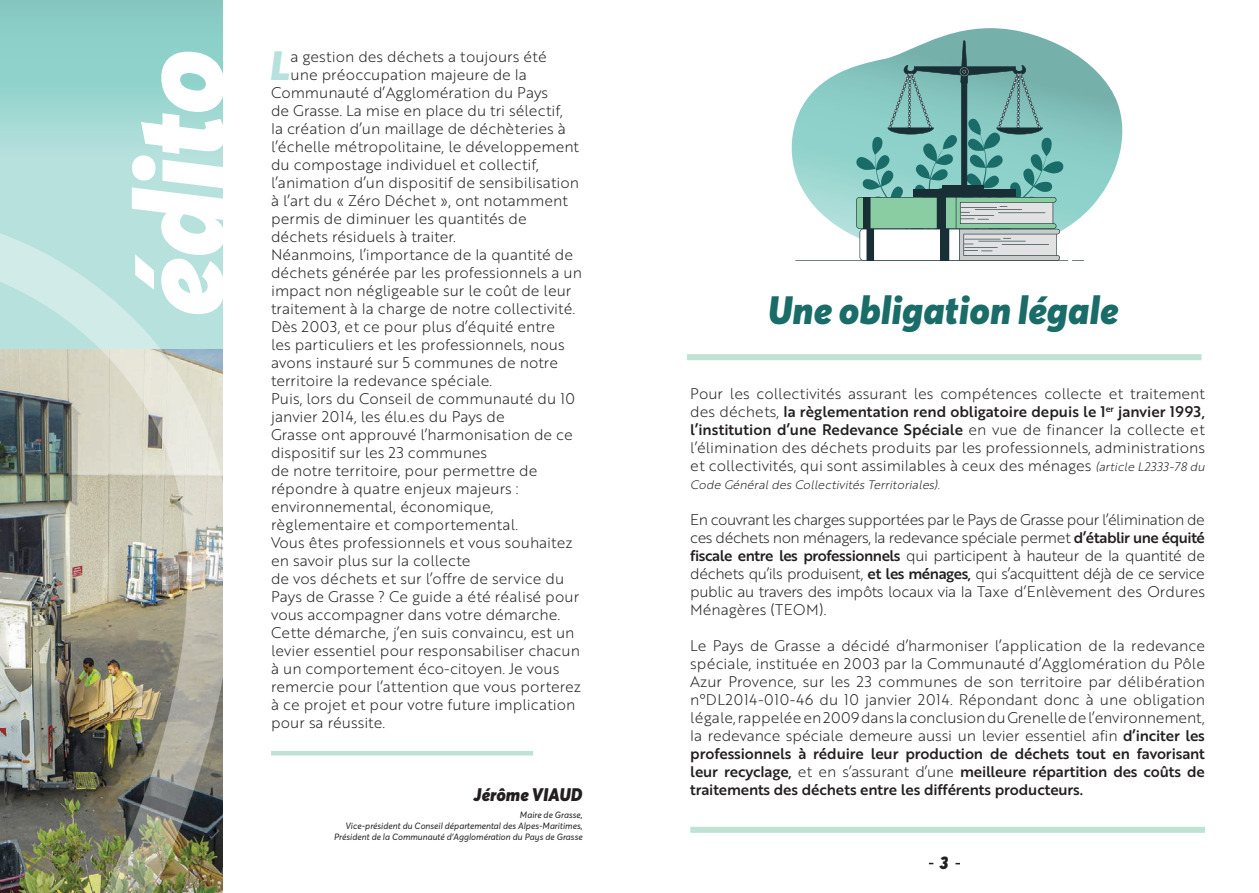
<style>
.page{position:relative;width:1259px;height:893px;background:#fff}
.page>*{position:absolute;margin:0;border:0;box-sizing:border-box;transform-origin:0 0}
.t1{font:italic 900 124.35px "Averta";color:#fff}
.t2{font:italic 900 40.35px "Averta";color:#b7e1dd}
.t3{font:italic 900 39px "Averta";color:#196c68}
.t4{font:italic 900 18px "Averta";color:#231f20}
.t5{font:15px/18px "Brother 1816 Light";color:#231f20;text-align:justify}
.t6{font:15px/18px "Brother 1816 Medium";color:#231f20}
.t7{font:italic 12px "Brother 1816 Light";color:#231f20}
.t8{font:italic 9px/10.8px "Averta";color:#231f20;text-align:right}
.s1{font-family:"Brother 1816 Light"}
.s2{font-style:italic;font-size:12px}
.s3{font-family:"Brother 1816 Medium"}
</style>
<div class="page">
<div style="left:0;top:0;width:223px;height:349px;background:#8dd0c9"></div>
<hr style="left:271px;top:751px;width:262px;height:4px;background:#bee2d3">
<svg style="left:791px;top:28px;width:332px;height:233px"></svg>
<svg style="left:795px;top:40px;width:289px;height:221px"></svg>
<div style="left:687px;top:354px;width:514px;height:6px;background:#bee2d3"></div>
<div style="left:690px;top:827px;width:515px;height:6px;background:#bee2d3"></div>
<img style="left:0;top:92px;width:372px;height:801px">
<h1 class="t1" style="left:99px;top:317px;width:269px;rotate:-90deg">édito</h1>
<h2 class="t2" style="left:270px;top:40px;width:22px">L</h2>
<p class="t5" style="left:290px;top:47px;width:258px">a gestion des déchets a toujours été</p>
<p class="t5" style="left:290px;top:65px;width:238px">une préoccupation majeure de la</p>
<p class="t5" style="left:271px;top:83px;width:279px">Communauté d’Agglomération du Pays</p>
<p class="t5" style="left:271px;top:101px;width:293px">de Grasse. La mise en place du tri sélectif,</p>
<p class="t5" style="left:271px;top:119px;width:296px">la création d’un maillage de déchèteries à</p>
<p class="t5" style="left:271px;top:137px;width:309px">l’échelle métropolitaine, le développement</p>
<p class="t5" style="left:271px;top:155px;width:269px">du compostage individuel et collectif,</p>
<p class="t5" style="left:271px;top:173px;width:309px">l’animation d’un dispositif de sensibilisation</p>
<p class="t5" style="left:271px;top:191px;width:298px">à l’art du « Zéro Déchet », ont notamment</p>
<p class="t5" style="left:271px;top:209px;width:257px">permis de diminuer les quantités de</p>
<p class="t5" style="left:271px;top:227px;width:186px">déchets résiduels à traiter.</p>
<p class="t5" style="left:271px;top:245px;width:304px">Néanmoins, l’importance de la quantité de</p>
<p class="t5" style="left:271px;top:263px;width:312px">déchets générée par les professionnels a un</p>
<p class="t5" style="left:271px;top:281px;width:302px">impact non négligeable sur le coût de leur</p>
<p class="t5" style="left:271px;top:299px;width:305px">traitement à la charge de notre collectivité.</p>
<p class="t5" style="left:271px;top:317px;width:285px">Dès 2003, et ce pour plus d’équité entre</p>
<p class="t5" style="left:271px;top:335px;width:295px">les particuliers et les professionnels, nous</p>
<p class="t5" style="left:271px;top:353px;width:288px">avons instauré sur 5 communes de notre</p>
<p class="t5" style="left:271px;top:371px;width:223px">territoire la redevance spéciale.</p>
<p class="t5" style="left:271px;top:389px;width:305px">Puis, lors du Conseil de communauté du 10</p>
<p class="t5" style="left:271px;top:407px;width:235px">janvier 2014, les élu.es du Pays de</p>
<p class="t5" style="left:271px;top:425px;width:303px">Grasse ont approuvé l’harmonisation de ce</p>
<p class="t5" style="left:271px;top:443px;width:218px">dispositif sur les 23 communes</p>
<p class="t5" style="left:271px;top:461px;width:268px">de notre territoire, pour permettre de</p>
<p class="t5" style="left:271px;top:479px;width:249px">répondre à quatre enjeux majeurs :</p>
<p class="t5" style="left:271px;top:497px;width:224px">environnemental, économique,</p>
<p class="t5" style="left:271px;top:515px;width:249px">règlementaire et comportemental.</p>
<p class="t5" style="left:271px;top:533px;width:303px">Vous êtes professionnels et vous souhaitez</p>
<p class="t5" style="left:271px;top:551px;width:201px">en savoir plus sur la collecte</p>
<p class="t5" style="left:271px;top:569px;width:295px">de vos déchets et sur l’offre de service du</p>
<p class="t5" style="left:271px;top:587px;width:310px">Pays de Grasse ? Ce guide a été réalisé pour</p>
<p class="t5" style="left:271px;top:605px;width:290px">vous accompagner dans votre démarche.</p>
<p class="t5" style="left:271px;top:623px;width:305px">Cette démarche, j’en suis convaincu, est un</p>
<p class="t5" style="left:271px;top:641px;width:310px">levier essentiel pour responsabiliser chacun</p>
<p class="t5" style="left:271px;top:659px;width:290px">à un comportement éco-citoyen. Je vous</p>
<p class="t5" style="left:271px;top:677px;width:311px">remercie pour l’attention que vous porterez</p>
<p class="t5" style="left:271px;top:695px;width:306px">à ce projet et pour votre future implication</p>
<p class="t5" style="left:271px;top:713px;width:115px">pour sa réussite.</p>
<p class="t4" style="left:473px;top:783px;width:111px">Jérôme VIAUD</p>
<p class="t8" style="left:334px;top:810px;width:250px">Maire de Grasse,<br>Vice-président du Conseil départemental des Alpes-Maritimes,<br>Président de la Communauté d’Agglomération du Pays de Grasse</p>
<h3 class="t3" style="left:768px;top:285px;width:352px">Une obligation légale</h3>
<p class="t5" style="left:690px;top:384px;width:516px">Pour les collectivités assurant les compétences collecte et traitement</p>
<p class="t6" style="left:690px;top:402px;width:516px"><span class="s1">des déchets,</span> la règlementation rend obligatoire depuis le 1<sup>er</sup> janvier 1993, l’institution d’une Redevance Spéciale <span class="s1">en vue de financer la collecte et</span></p>
<p class="t5" style="left:690px;top:438px;width:519px">l’élimination des déchets produits par les professionnels, administrations et collectivités, qui sont assimilables à ceux des ménages <span class="s2">(article L2333-78 du</span></p>
<p class="t7" style="left:690px;top:476px;width:254px">Code GénéraldesCollectivitésTerritoriales).</p>
<p class="t5" style="left:690px;top:510px;width:516px">En couvrant les charges supportées par le Pays de Grasse pour l’élimination de ces déchets non ménagers, la redevance spéciale permet <span class="s3">d’établir une équité fiscale entre les professionnels</span> qui participent à hauteur de la quantité de déchets qu’ils produisent, <span class="s3">et les ménages,</span> qui s’acquittent déjà de ce service public au travers des impôts locaux via la Taxe d’Enlèvement des Ordures Ménagères (TEOM).</p>
<p class="t5" style="left:690px;top:636px;width:516px">Le Pays de Grasse a décidé d’harmoniser l’application de la redevance spéciale, instituée en 2003 par la Communauté d’Agglomération du Pôle Azur Provence, sur les 23 communes de son territoire par délibération n°DL2014-010-46 du 10 janvier 2014. Répondant donc à une obligation légale, rappelée en 2009 dans la conclusion du Grenelle de l’environnement, la redevance spéciale demeure aussi un levier essentiel afin <span class="s3">d’inciter les</span></p>
<p class="t6" style="left:690px;top:744px;width:516px;text-align:justify">professionnels à réduire leur production de déchets tout en favorisant leur recyclage, <span class="s1">et en s’assurant d’une</span> meilleure répartition des coûts de traitements des déchets entre les différents producteurs.</p>
<p class="t4" style="left:940px;top:851px;width:10px">3</p>
</div>
